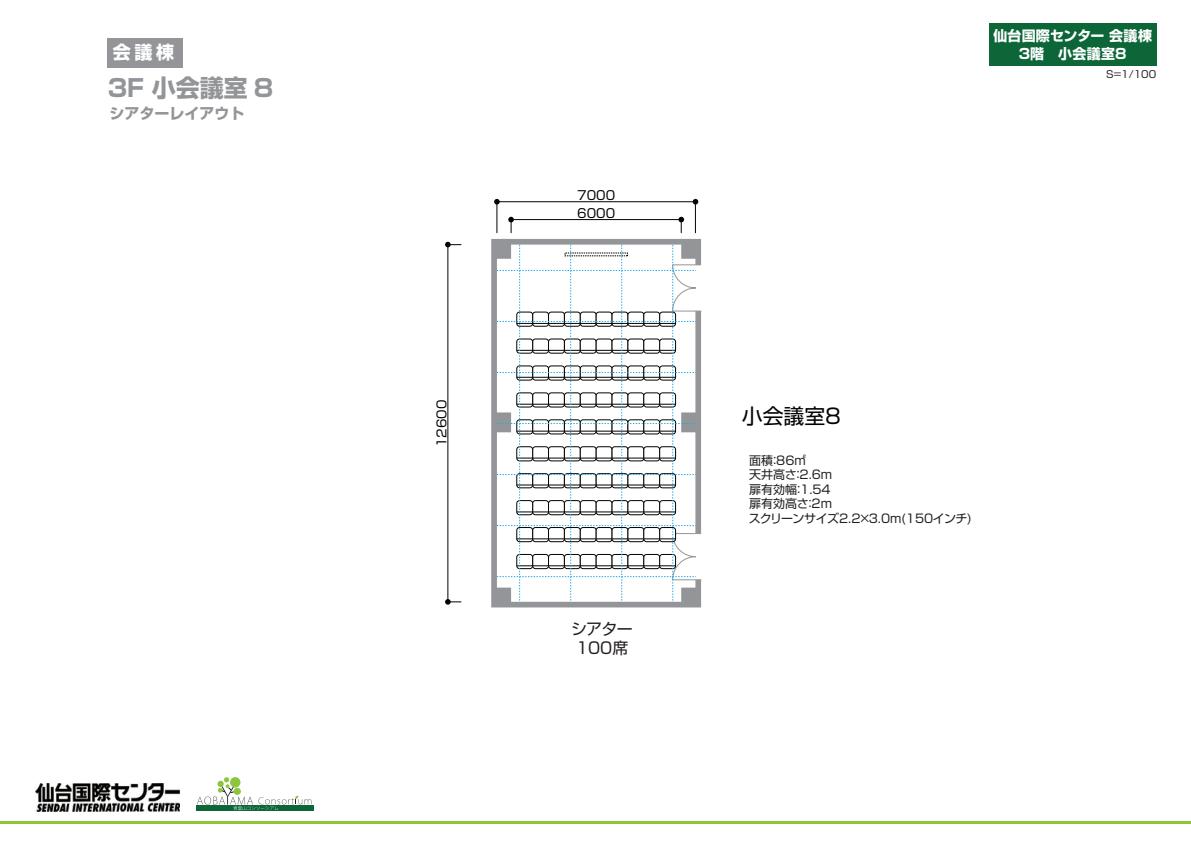
<style>
.page{position:relative;width:1191px;height:842px;background:#fff}
.page>*{position:absolute;margin:0;border:0;box-sizing:border-box;transform-origin:0 0}
.t1{font:700 24px "Shin Go Pro";color:#939598}
.t2{font:20.8px "Shin Go Pro";color:#030303}
.t3{font:700 18px "Shin Go Pro";color:#fff}
.t4{font:16px/19.2px "Shin Go Pro";letter-spacing:-.015em;color:#231f20;text-align:center}
.t5{font:700 15px "Shin Go Pro";color:#939598}
.t6{font:700 14px/18.4px "Shin Go Pro";letter-spacing:.01em;color:#fff;text-align:center}
.t7{font:12.5px "Shin Go Pro";color:#030303}
.t8{font:12px/14.4px "Shin Go Pro";letter-spacing:-.005em;color:#231f20}
.t9{font:9.9px "Shin Go Pro";color:#231f20}
</style>
<div class="page">
<div style="left:989px;top:23px;width:167px;height:42px;background:#0c6638"></div>
<div style="left:196px;top:805px;width:117px;height:6px;background:#0c6638"></div>
<svg style="left:197px;top:777px;width:114px;height:33px"></svg>
<img style="left:35px;top:783px;width:145px;height:29px">
<hr style="left:0;top:821px;width:1191px;height:2px;background:#8bc63e">
<div style="left:108px;top:38px;width:75px;height:29px;background:#939598"></div>
<svg style="left:491px;top:239px;width:210px;height:368px;background:#97999c"></svg>
<svg style="left:692px;top:199px;width:6px;height:6px"></svg>
<div style="left:496px;top:201px;width:199px;height:32px;border:1px solid #030303"></div>
<svg style="left:494px;top:199px;width:6px;height:6px"></svg>
<svg style="left:445px;top:242px;width:6px;height:5px"></svg>
<svg style="left:445px;top:599px;width:6px;height:6px"></svg>
<svg style="left:678px;top:217px;width:6px;height:5px"></svg>
<div style="left:511px;top:219px;width:170px;height:14px;border:1px solid #030303"></div>
<svg style="left:508px;top:217px;width:6px;height:5px"></svg>
<svg style="left:497px;top:245px;width:205px;height:357px"></svg>
<p class="t3" style="left:113px;top:38px;width:63px">会議棟</p>
<p class="t1" style="left:108px;top:69px;width:167px">3F 小会議室 8</p>
<p class="t5" style="left:109px;top:101px;width:136px">シアターレイアウト</p>
<p class="t7" style="left:431px;top:447px;width:49px;rotate:-90deg">12600</p>
<p class="t7" style="left:577px;top:185px;width:39px">7000</p>
<p class="t7" style="left:577px;top:203px;width:39px">6000</p>
<p class="t4" style="left:571px;top:617px;width:63px">シアター<br>100席</p>
<p class="t6" style="left:993px;top:25px;width:160px">仙台国際センター 会議棟<br>3階　小会議室8</p>
<p class="t9" style="left:1106px;top:66px;width:52px">S=1/100</p>
<p class="t2" style="left:742px;top:399px;width:101px">小会議室8</p>
<p class="t8" style="left:748px;top:452px;width:224px">面積：86㎡<br>天井高さ：2.6m<br>扉有効幅：1.54<br>扉有効高さ：2ｍ<br>スクリーンサイズ2.2×3.0ｍ(150インチ)</p>
</div>
